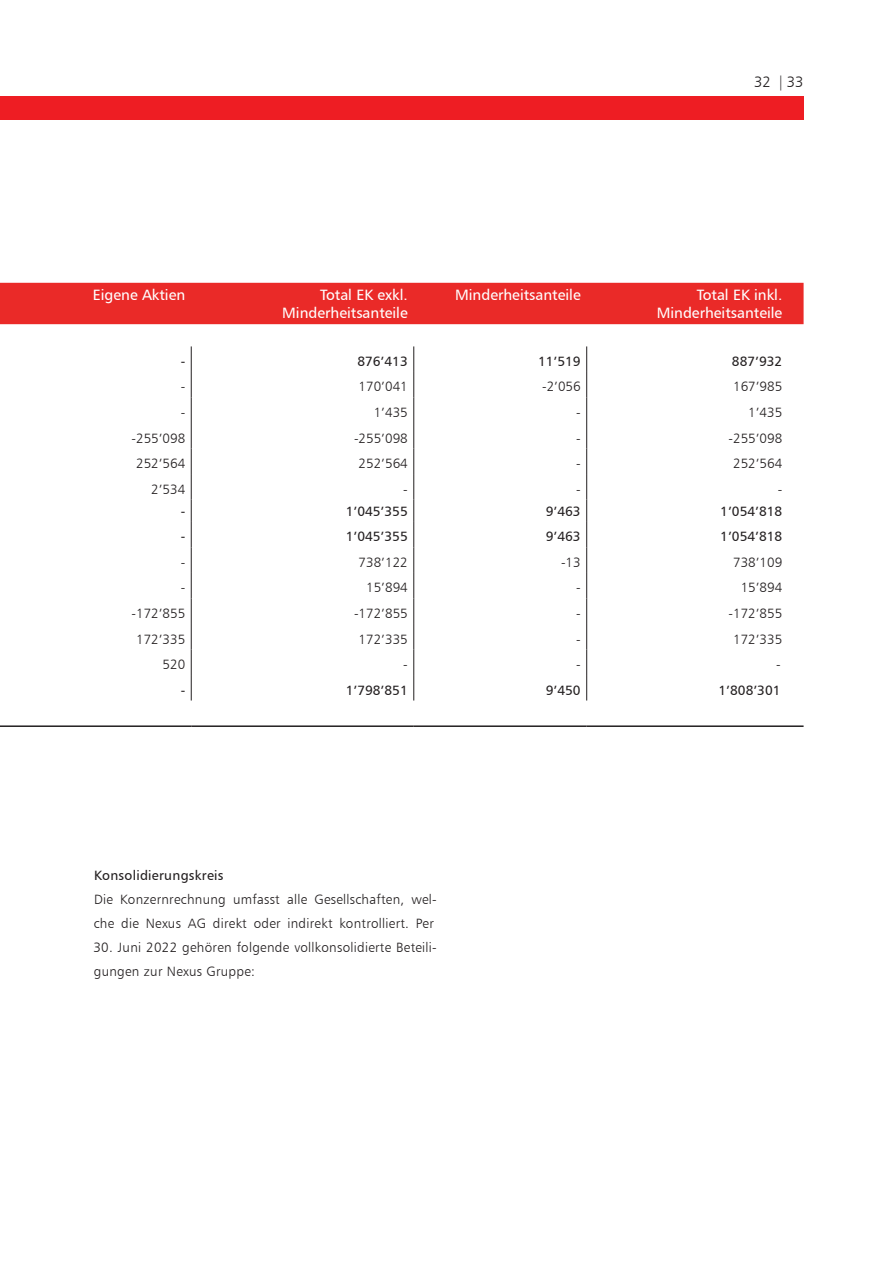
<style>
.page{position:relative;width:893px;height:1263px;background:#fff}
.page>*{position:absolute;margin:0;border:0;box-sizing:border-box;transform-origin:0 0}
.t1{font:15px/18px "Humanist 777 BT Roman B";color:#fff;text-align:right}
.t2{font:15px "Humanist 777 BT Light B";color:#231f20}
.title_h4{font:13.5px/24px "Humanist 777 BT Light B";letter-spacing:.02em;color:#231f20}
.title_h4-2{font:13.5px "Humanist 777 BT Roman B";color:#231f20}
.title_h4-3{font:13.5px "Humanist 777 BT Roman B";letter-spacing:.02em;color:#231f20}
</style>
<div class="page">
<div style="left:0;top:96px;width:804px;height:23px;background:#ee1d23"></div>
<div style="left:0;top:283px;width:804px;height:41px;background:#ea2a28"></div>
<hr style="left:0;top:725px;width:191px;height:2px;background:#231f20">
<hr style="left:191px;top:725px;width:223px;height:2px;background:#231f20">
<hr style="left:414px;top:725px;width:173px;height:2px;background:#231f20">
<hr style="left:587px;top:725px;width:217px;height:2px;background:#231f20">
<svg style="left:191px;top:346px;width:1px;height:354px"></svg>
<svg style="left:413px;top:346px;width:1px;height:354px"></svg>
<svg style="left:586px;top:346px;width:1px;height:354px"></svg>
<p class="t2" style="left:754px;top:72px;width:51px">32 |33</p>
<p class="t1" style="left:93px;top:286px;width:94px">Eigene Aktien</p>
<p class="t1" style="left:282px;top:286px;width:127px">Total EK exkl.<br>Minderheitsanteile</p>
<p class="t1" style="left:455px;top:286px;width:127px">Minderheitsanteile</p>
<p class="t1" style="left:657px;top:286px;width:127px">Total EK inkl.<br>Minderheitsanteile</p>
<p class="title_h4-2" style="left:181px;top:353px;width:6px">-</p>
<p class="title_h4-2" style="left:357px;top:353px;width:52px">876’413</p>
<p class="title_h4-2" style="left:538px;top:353px;width:44px">11’519</p>
<p class="title_h4-2" style="left:732px;top:353px;width:52px">887’932</p>
<p class="title_h4" style="left:181px;top:375px;width:6px">-</p>
<p class="title_h4" style="left:359px;top:375px;width:51px">170’041</p>
<p class="title_h4" style="left:542px;top:375px;width:40px">-2’056</p>
<p class="title_h4" style="left:733px;top:375px;width:51px">167’985</p>
<p class="title_h4" style="left:181px;top:400px;width:6px">-</p>
<p class="title_h4" style="left:374px;top:400px;width:36px">1’435</p>
<p class="title_h4" style="left:576px;top:400px;width:6px">-</p>
<p class="title_h4" style="left:748px;top:400px;width:36px">1’435</p>
<p class="title_h4" style="left:132px;top:426px;width:55px">-255’098</p>
<p class="title_h4" style="left:354px;top:426px;width:55px">-255’098</p>
<p class="title_h4" style="left:576px;top:426px;width:6px">-</p>
<p class="title_h4" style="left:729px;top:426px;width:55px">-255’098</p>
<p class="title_h4" style="left:136px;top:451px;width:51px">252’564</p>
<p class="title_h4" style="left:359px;top:451px;width:51px">252’564</p>
<p class="title_h4" style="left:576px;top:451px;width:6px">-</p>
<p class="title_h4" style="left:733px;top:451px;width:51px">252’564</p>
<p class="title_h4" style="left:151px;top:477px;width:36px">2’534</p>
<p class="title_h4" style="left:403px;top:477px;width:6px">-</p>
<p class="title_h4" style="left:576px;top:477px;width:6px">-</p>
<p class="title_h4" style="left:778px;top:477px;width:6px">-</p>
<p class="title_h4-2" style="left:181px;top:503px;width:6px">-</p>
<p class="title_h4-2" style="left:346px;top:503px;width:63px">1’045’355</p>
<p class="title_h4-2" style="left:546px;top:503px;width:36px">9’463</p>
<p class="title_h4-2" style="left:720px;top:503px;width:63px">1’054’818</p>
<p class="title_h4-2" style="left:181px;top:528px;width:6px">-</p>
<p class="title_h4-2" style="left:346px;top:528px;width:63px">1’045’355</p>
<p class="title_h4-2" style="left:546px;top:528px;width:36px">9’463</p>
<p class="title_h4-2" style="left:720px;top:528px;width:63px">1’054’818</p>
<p class="title_h4" style="left:181px;top:550px;width:6px">-</p>
<p class="title_h4" style="left:359px;top:550px;width:51px">738’122</p>
<p class="title_h4" style="left:561px;top:550px;width:21px">-13</p>
<p class="title_h4" style="left:733px;top:550px;width:51px">738’109</p>
<p class="title_h4" style="left:181px;top:575px;width:6px">-</p>
<p class="title_h4" style="left:366px;top:575px;width:43px">15’894</p>
<p class="title_h4" style="left:576px;top:575px;width:6px">-</p>
<p class="title_h4" style="left:741px;top:575px;width:43px">15’894</p>
<p class="title_h4" style="left:132px;top:601px;width:55px">-172’855</p>
<p class="title_h4" style="left:354px;top:601px;width:55px">-172’855</p>
<p class="title_h4" style="left:576px;top:601px;width:6px">-</p>
<p class="title_h4" style="left:729px;top:601px;width:55px">-172’855</p>
<p class="title_h4" style="left:136px;top:627px;width:51px">172’335</p>
<p class="title_h4" style="left:359px;top:627px;width:51px">172’335</p>
<p class="title_h4" style="left:576px;top:627px;width:6px">-</p>
<p class="title_h4" style="left:733px;top:627px;width:51px">172’335</p>
<p class="title_h4" style="left:163px;top:652px;width:24px">520</p>
<p class="title_h4" style="left:403px;top:652px;width:6px">-</p>
<p class="title_h4" style="left:576px;top:652px;width:6px">-</p>
<p class="title_h4" style="left:776px;top:652px;width:6px">-</p>
<p class="title_h4-2" style="left:181px;top:681px;width:6px">-</p>
<p class="title_h4-2" style="left:346px;top:681px;width:63px">1’798’851</p>
<p class="title_h4-2" style="left:546px;top:681px;width:36px">9’450</p>
<p class="title_h4-2" style="left:718px;top:681px;width:63px">1’808’301</p>
<p class="title_h4-3" style="left:94px;top:867px;width:131px">Konsolidierungskreis</p>
<p class="title_h4" style="left:94px;top:887px;width:345px">Die Konzernrechnung umfasst alle Gesellschaften, wel&shy;che die Nexus AG direkt oder indirekt kontrolliert. Per</p>
<p class="title_h4" style="left:93px;top:935px;width:345px">30. Juni 2022 gehören folgende vollkonsolidierte Beteili&shy;gungen zur Nexus Gruppe:</p>
</div>
